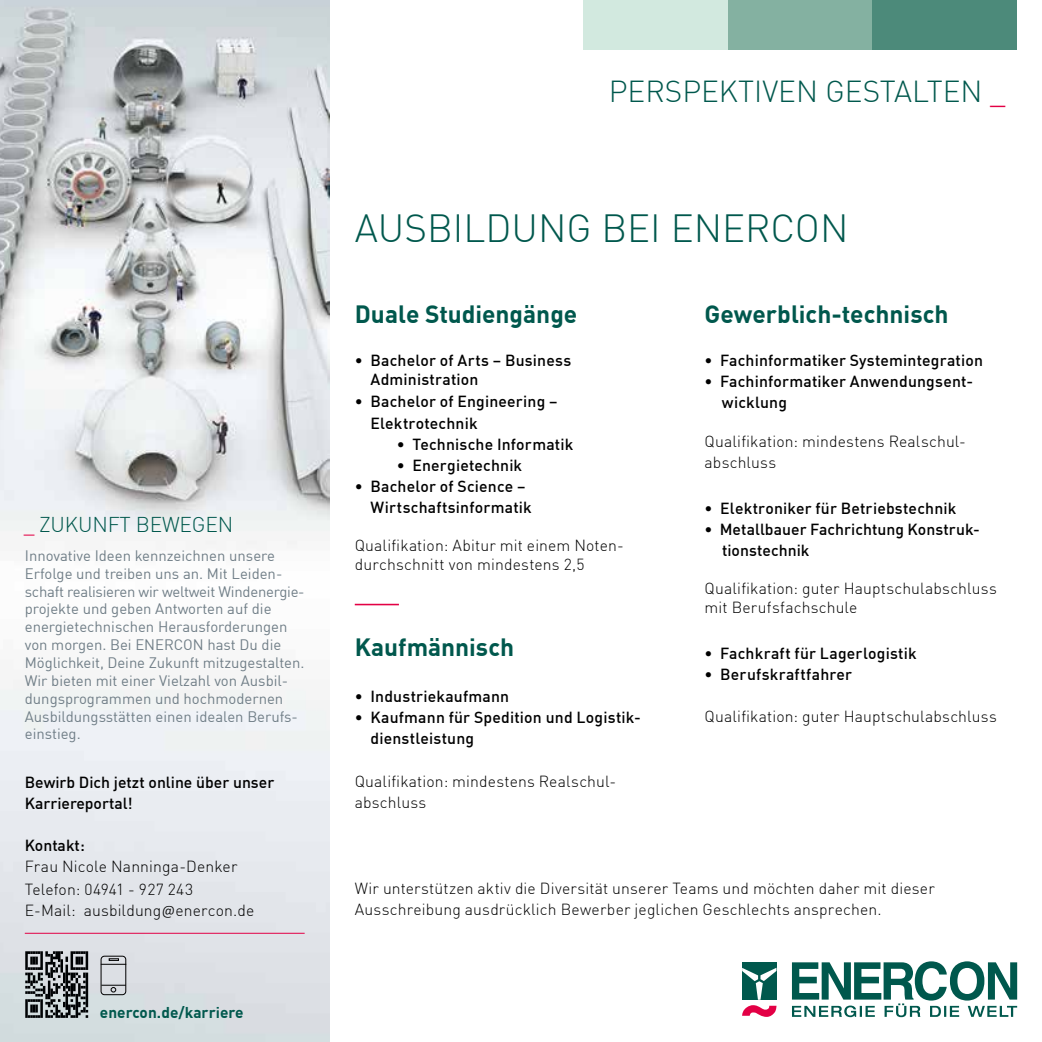
<style>
.page{position:relative;width:1042px;height:1042px;background:#fff}
.page>*{position:absolute;margin:0;border:0;box-sizing:border-box;transform-origin:0 0}
.t1{font:300 38.5px "DIN Offc Pro";color:#00584d}
.t2{font:300 29.75px "DIN Offc Pro";color:#00584d}
.t3{font:700 24.5px "DIN Offc Pro";color:#00584d}
.t4{font:300 21px "DIN Offc Pro";letter-spacing:-.01em;color:#00584d}
.t5{font:500 15.75px/21px "DIN Offc Pro";letter-spacing:.01em;color:#000}
.t6{font:300 15.75px/21px "DIN Offc Pro";letter-spacing:.01em;color:#000}
.t7{font:700 15.4px "DIN Offc Pro";letter-spacing:.005em;color:#00584d}
.t8{font:14.88px/17.8px "DIN Offc Pro";color:#707e87}
.s1{color:#e30045}
.s2{font-family:"Calibri"}
</style>
<div class="page">
<img style="left:0;top:0;width:329px;height:1042px">
<svg style="left:25px;top:951px;width:63px;height:67px;background:#6b6f72"></svg>
<div style="left:101px;top:955px;width:25px;height:40px;border:1px solid #000;border-radius:3px"></div>
<svg style="left:101px;top:985px;width:25px;height:7px"></svg>
<svg style="left:101px;top:958px;width:25px;height:7px"></svg>
<img style="left:329px;top:0;width:1px;height:532px">
<hr style="left:355px;top:604px;width:44px;height:1px;background:#e30045">
<div style="left:742px;top:962px;width:34px;height:38px;background:#00584d"></div>
<svg style="left:742px;top:968px;width:34px;height:49px"></svg>
<svg style="left:792px;top:961px;width:225px;height:56px"></svg>
<div style="left:872px;top:0;width:145px;height:49px;background:#4c8a7a"></div>
<div style="left:727px;top:0;width:145px;height:49px;background:#84b1a1"></div>
<div style="left:582px;top:0;width:145px;height:49px;background:#d2e9df"></div>
<hr style="left:25px;top:933px;width:280px;height:1px;background:#e30045">
<svg style="left:0;top:573px;width:1px;height:469px"></svg>
<img style="left:0;top:25px;width:1px;height:538px">
<h3 class="t4" style="left:24px;top:508px;width:211px"><span class="s1">_</span> ZUKUNFT BEWEGEN</h3>
<p class="t8" style="left:25px;top:545px;width:281px">Innovative Ideen kennzeichnen unsere Erfolge und treiben uns an. Mit Leiden&shy;schaft realisieren wir weltweit Windenergie&shy;projekte und geben Antworten auf die energietechnischen Herausforderungen von morgen. Bei ENERCON hast Du die Möglichkeit, Deine Zukunft mitzugestalten.<br>Wir bieten mit einer Vielzahl von Ausbil&shy;dungsprogrammen und hochmodernen Ausbildungsstätten einen idealen Berufs&shy;einstieg.</p>
<p class="t5" style="left:25px;top:770px;width:251px">Bewirb Dich jetzt online über unser<br>Karriereportal!</p>
<p class="t5" style="left:25px;top:833px;width:61px">Kontakt:</p>
<p class="t6" style="left:25px;top:853px;width:214px;line-height:22.8px">Frau Nicole Nanninga-Denker<br>Telefon: 04941 - 927 243</p>
<p class="t6" style="left:25px;top:898px;width:231px">E-Mail: ausbildung<span class="s2">@</span>enercon.de</p>
<p class="t7" style="left:100px;top:999px;width:145px">enercon.de/karriere</p>
<h2 class="t2" style="left:609px;top:69px;width:398px">PERSPEKTIVEN GESTALTEN <span class="s1">_</span></h2>
<h1 class="t1" style="left:355px;top:198px;width:495px">AUSBILDUNG BEI ENERCON</h1>
<h3 class="t3" style="left:355px;top:293px;width:224px">Duale Studiengänge</h3>
<p class="t5" style="left:370px;top:349px;width:202px;line-height:18.9px;text-indent:-16px">• Bachelor of Arts – Business<br>Administration</p>
<p class="t5" style="left:370px;top:388px;width:189px;line-height:21.9px;text-indent:-16px">• Bachelor of Engineering –<br>Elektrotechnik</p>
<p class="t5" style="left:397px;top:432px;width:178px">• Technische Informatik</p>
<p class="t5" style="left:397px;top:453px;width:127px">• Energietechnik</p>
<p class="t5" style="left:370px;top:474px;width:163px;text-indent:-16px">• Bachelor of Science –<br>Wirtschaftsinformatik</p>
<p class="t6" style="left:355px;top:535px;width:270px;line-height:18.9px">Qualifikation: Abitur mit einem Noten&shy;durchschnitt von mindestens 2,5</p>
<h3 class="t3" style="left:355px;top:627px;width:161px">Kaufmännisch</h3>
<p class="t5" style="left:355px;top:684px;width:156px">• Industriekaufmann</p>
<p class="t5" style="left:370px;top:705px;width:272px;text-indent:-16px">• Kaufmann für Spedition und Logistik&shy;dienstleistung</p>
<p class="t6" style="left:355px;top:769px;width:263px">Qualifikation: mindestens Realschul&shy;abschluss</p>
<h3 class="t3" style="left:704px;top:293px;width:245px">Gewerblich-technisch</h3>
<p class="t5" style="left:704px;top:348px;width:280px">• Fachinformatiker Systemintegration</p>
<p class="t5" style="left:722px;top:369px;width:253px;text-indent:-17px">• Fachinformatiker Anwendungsent&shy;wicklung</p>
<p class="t6" style="left:704px;top:429px;width:263px">Qualifikation: mindestens Realschul&shy;abschluss</p>
<p class="t5" style="left:704px;top:496px;width:253px">• Elektroniker für Betriebstechnik</p>
<p class="t5" style="left:722px;top:517px;width:259px;text-indent:-17px">• Metallbauer Fachrichtung Konstruk&shy;tionstechnik</p>
<p class="t6" style="left:704px;top:578px;width:294px;line-height:18.9px">Qualifikation: guter Hauptschulabschluss mit Berufsfachschule</p>
<p class="t5" style="left:704px;top:641px;width:214px">• Fachkraft für Lagerlogistik</p>
<p class="t5" style="left:704px;top:662px;width:149px">• Berufskraftfahrer</p>
<p class="t6" style="left:704px;top:704px;width:294px">Qualifikation: guter Hauptschulabschluss</p>
<p class="t6" style="left:355px;top:876px;width:581px">Wir unterstützen aktiv die Diversität unserer Teams und möchten daher mit dieser<br>Ausschreibung ausdrücklich Bewerber jeglichen Geschlechts ansprechen.</p>
</div>
